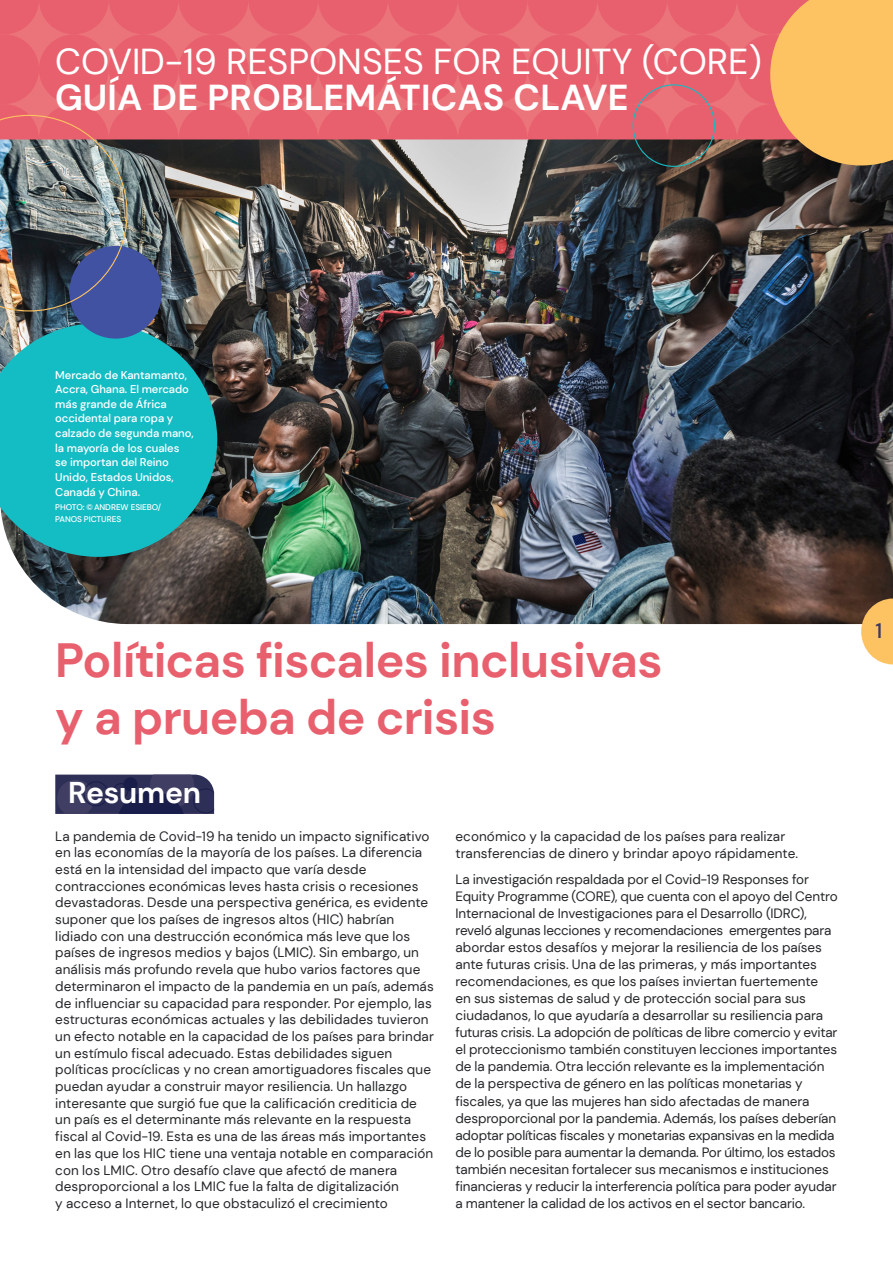
<style>
.page{position:relative;width:893px;height:1263px;background:#fff}
.page>*{position:absolute;margin:0;border:0;box-sizing:border-box;transform-origin:0 0}
.t1{font:700 48px/57px "DM Sans";letter-spacing:-.015em;color:#e8606d}
.t2{font:36px "DM Sans";color:#fff}
.t3{font:700 36px "DM Sans";letter-spacing:.01em;color:#fff}
.t4{font:700 30px "DM Sans";letter-spacing:-.01em;color:#fff}
.t5{font:500 21px "DM Sans";color:#3c3c61}
.t6{font:13.5px/16.6px "DM Sans";color:#242628}
.t7{font:500 11.25px/14.7px "DM Sans";letter-spacing:-.01em;color:#fff}
.t8{font:500 8.25px/12.3px "DM Sans";letter-spacing:-.01em;color:#fff}
</style>
<div class="page">
<img style="left:0;top:311px;width:893px;height:313px">
<svg style="left:861px;top:598px;width:32px;height:66px;background:#e8b76a"></svg>
<svg style="left:0;top:323px;width:217px;height:234px;background:#1faab0"></svg>
<div style="left:69px;top:246px;width:93px;height:93px;background:#4252a3;border-radius:50%"></div>
<img style="left:0;top:0;width:893px;height:311px">
<svg style="left:55px;top:774px;width:159px;height:40px;background:#34355c"></svg>
<h2 class="t2" style="left:55px;top:39px;width:708px">COVID-19 RESPONSES FOR EQUITY (CORE)</h2>
<h2 class="t3" style="left:55px;top:74px;width:575px">GUÍA DE PROBLEMÁTICAS CLAVE</h2>
<p class="t7" style="left:55px;top:367px;width:140px">Mercado de Kantamanto,<br>Accra, Ghana. El mercado más grande de África occidental para ropa y calzado de segunda mano, la mayoría de los cuales se importan del Reino<br>Unido, Estados Unidos,<br>Canadá y China.</p>
<p class="t8" style="left:55px;top:501px;width:107px">PHOTO: ©ANDREW ESIEBO/<br>PANOS PICTURES</p>
<h1 class="t1" style="left:55px;top:632px;width:609px">Políticas fiscales inclusivas y a prueba de crisis</h1>
<h3 class="t4" style="left:68px;top:774px;width:134px">Resumen</h3>
<p class="t6" style="left:55px;top:827px;width:380px">La pandemia de Covid-19 ha tenido un impacto significativo en las economías de la mayoría de los países. La diferencia está en la intensidad del impacto que varía desde contracciones económicas leves hasta crisis o recesiones devastadoras. Desde una perspectiva genérica, es evidente suponer que los países de ingresos altos (HIC) habrían lidiado con una destrucción económica más leve que los países de ingresos medios y bajos (LMIC). Sin embargo, un análisis más profundo revela que hubo varios factores que determinaron el impacto de la pandemia en un país, además de influenciar su capacidad para responder. Por ejemplo, las estructuras económicas actuales y las debilidades tuvieron un efecto notable en la capacidad de los países para brindar un estímulo fiscal adecuado. Estas debilidades siguen políticas procíclicas y no crean amortiguadores fiscales que puedan ayudar a construir mayor resiliencia. Un hallazgo interesante que surgió fue que la calificación crediticia de un país es el determinante más relevante en la respuesta fiscal al Covid-19. Esta es una de las áreas más importantes en las que los HIC tiene una ventaja notable en comparación con los LMIC. Otro desafío clave que afectó de manera desproporcional a los LMIC fue la falta de digitalización<br>y acceso a Internet, lo que obstaculizó el crecimiento</p>
<p class="t6" style="left:455px;top:827px;width:344px;line-height:17.1px">económico y la capacidad de los países para realizar transferencias de dinero y brindar apoyo rápidamente.</p>
<p class="t6" style="left:455px;top:870px;width:384px;line-height:17.1px">La investigación respaldada por el Covid-19 Responses for Equity Programme (CORE), que cuenta con el apoyo del Centro Internacional de Investigaciones para el Desarrollo (IDRC), reveló algunas lecciones y recomendaciones emergentes para abordar estos desafíos y mejorar la resiliencia de los países ante futuras crisis. Una de las primeras, y más importantes recomendaciones, es que los países inviertan fuertemente<br>en sus sistemas de salud y de protección social para sus ciudadanos, lo que ayudaría a desarrollar su resiliencia para futuras crisis. La adopción de políticas de libre comercio y evitar el proteccionismo también constituyen lecciones importantes de la pandemia. Otra lección relevante es la implementación de la perspectiva de género en las políticas monetarias y fiscales, ya que las mujeres han sido afectadas de manera desproporcional por la pandemia. Además, los países deberían adoptar políticas fiscales y monetarias expansivas en la medida de lo posible para aumentar la demanda. Por último, los estados también necesitan fortalecer sus mecanismos e instituciones financieras y reducir la interferencia política para poder ayudar a mantener la calidad de los activos en el sector bancario.</p>
<h3 class="t5" style="left:875px;top:618px;width:8px">1</h3>
</div>
